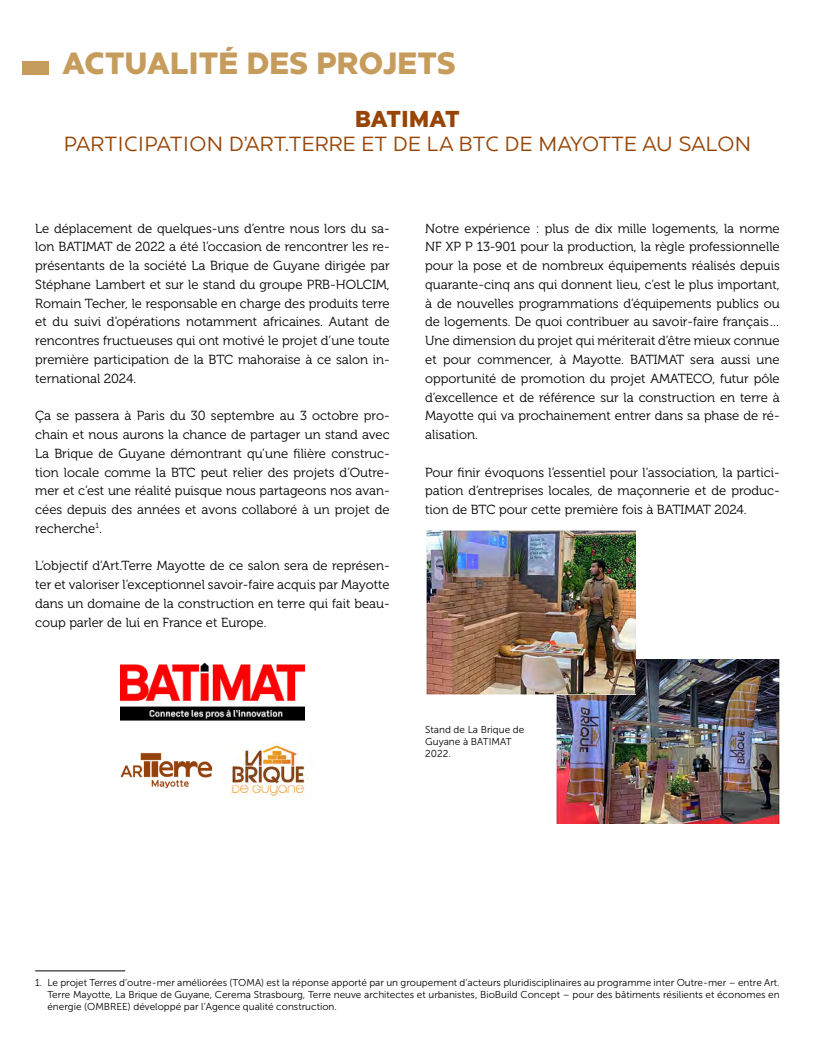
<style>
.page{position:relative;width:815px;height:1053px;background:#fff}
.page>*{position:absolute;margin:0;border:0;box-sizing:border-box;transform-origin:0 0}
.t1{font:900 30px "Rijsel";color:#c69c5c}
.t2{font:900 22.5px "Rijsel";letter-spacing:-.015em;color:#974405}
.t3{font:20px "Rijsel";color:#974405}
.t4{font:13.12px/18.8px "Museo 300";color:#000;text-align:justify}
.t5{font:10px/12px "Museo Sans 300";color:#000;text-align:justify}
</style>
<div class="page">
<hr style="left:35px;top:970px;width:90px;height:1px;background:#000">
<div style="left:22px;top:61px;width:27px;height:13px;background:#c69c5c"></div>
<img style="left:556px;top:659px;width:224px;height:164px">
<img style="left:120px;top:662px;width:185px;height:59px">
<img style="left:427px;top:530px;width:208px;height:164px">
<img style="left:120px;top:752px;width:92px;height:36px">
<img style="left:230px;top:743px;width:78px;height:56px">
<h1 class="t1" style="left:62px;top:45px;width:395px">ACTUALITÉ DES PROJETS</h1>
<h2 class="t2" style="left:355px;top:105px;width:106px">BATIMAT</h2>
<h3 class="t3" style="left:64px;top:133px;width:689px">PARTICIPATION D’ART.TERRE ET DE LA BTC DE MAYOTTE AU SALON</h3>
<p class="t4" style="left:35px;top:219px;width:356px">Le déplacement de quelques-uns d’entre nous lors du sa&shy;lon BATIMAT de 2022 a été l’occasion de rencontrer les re&shy;présentants de la société La Brique de Guyane dirigée par Stéphane Lambert et sur le stand du groupe PRB-HOLCIM, Romain Techer, le responsable en charge des produits terre et du suivi d’opérations notamment africaines. Autant de rencontres fructueuses qui ont motivé le projet d’une toute première participation de la BTC mahoraise à ce salon in&shy;ternational 2024.</p>
<p class="t4" style="left:35px;top:406px;width:356px">Ça se passera à Paris du 30 septembre au 3 octobre pro&shy;chain et nous aurons la chance de partager un stand avec La Brique de Guyane démontrant qu’une filière construc&shy;tion locale comme la BTC peut relier des projets d’Outre&shy;mer et c’est une réalité puisque nous partageons nos avan&shy;cées depuis des années et avons collaboré à un projet de recherche<sup>1</sup>.</p>
<p class="t4" style="left:35px;top:556px;width:356px">L’objectif d’Art.Terre Mayotte de ce salon sera de représen&shy;ter et valoriser l’exceptionnel savoir-faire acquis par Mayotte dans un domaine de la construction en terre qui fait beau&shy;coup parler de lui en France et Europe.</p>
<p class="t4" style="left:425px;top:219px;width:356px">Notre expérience : plus de dix mille logements, la norme NF XP P 13-901 pour la production, la règle professionnelle pour la pose et de nombreux équipements réalisés depuis quarante-cinq ans qui donnent lieu, c’est le plus important, à de nouvelles programmations d’équipements publics ou de logements. De quoi contribuer au savoir-faire français… Une dimension du projet qui mériterait d’être mieux connue et pour commencer, à Mayotte. BATIMAT sera aussi une opportunité de promotion du projet AMATECO, futur pôle d’excellence et de référence sur la construction en terre à Mayotte qui va prochainement entrer dans sa phase de ré&shy;alisation.</p>
<p class="t4" style="left:425px;top:463px;width:356px">Pour finir évoquons l’essentiel pour l’association, la partici&shy;pation d’entreprises locales, de maçonnerie et de produc&shy;tion de BTC pour cette première fois à BATIMAT 2024.</p>
<p class="t5" style="left:425px;top:723px;width:101px;text-align:left">Stand de La Brique de<br>Guyane à BATIMAT<br>2022.</p>
<p class="t5" style="left:47px;top:976px;width:734px;text-indent:-12px">1. Le projet Terres d’outre-mer améliorées (TOMA) est la réponse apporté par un groupement d’acteurs pluridisciplinaires au programme inter Outre-mer – entre Art.<br>Terre Mayotte, La Brique de Guyane, Cerema Strasbourg, Terre neuve architectes et urbanistes, BioBuild Concept – pour des bâtiments résilients et économes en énergie (OMBREE) développé par l’Agence qualité construction.</p>
</div>
